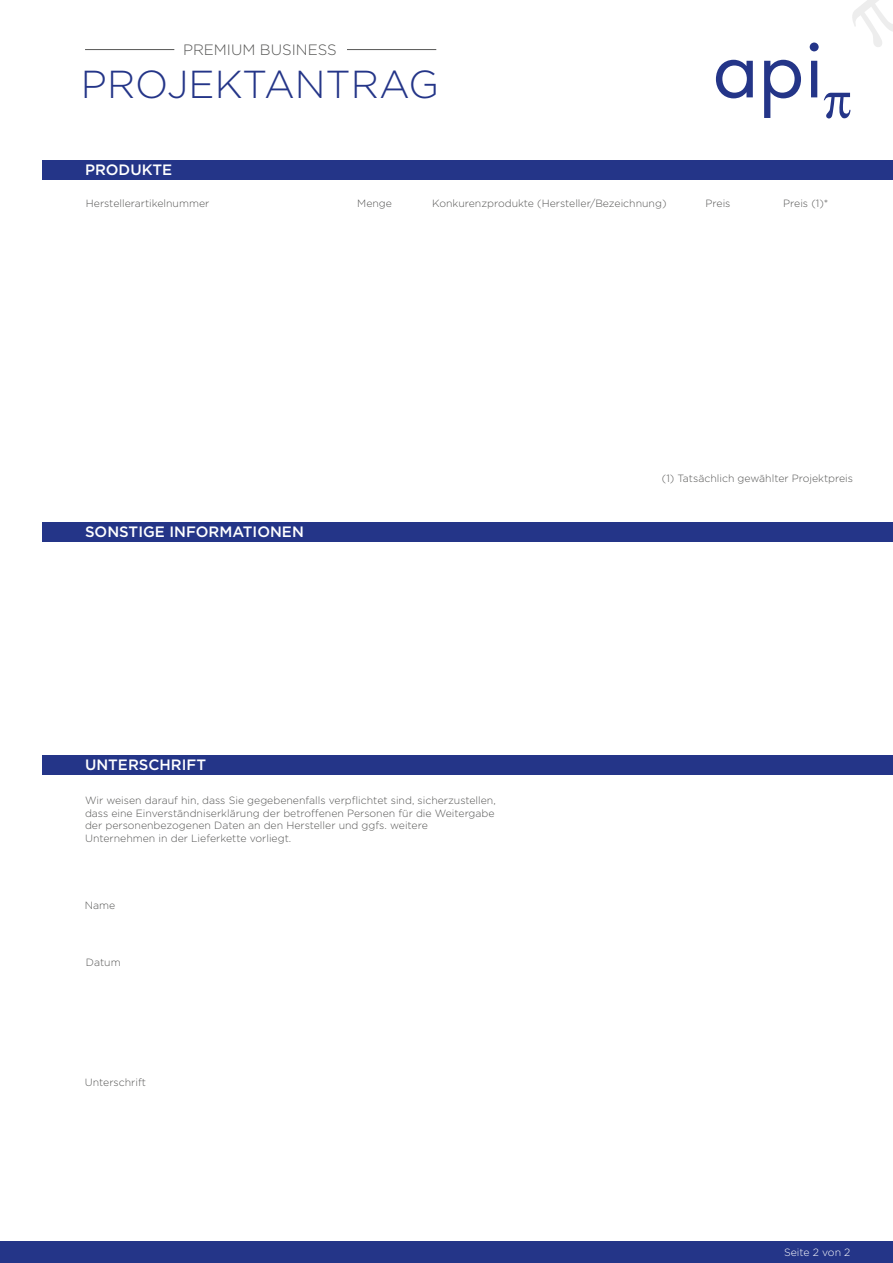
<style>
.page{position:relative;width:893px;height:1263px;background:#fff}
.page>*{position:absolute;margin:0;border:0;box-sizing:border-box;transform-origin:0 0}
.t1{font:300 39px "Gotham";color:#243588}
.t2{font:500 15px "Gotham";color:#fff}
.t3{font:300 15px "Gotham";color:#575756}
.t4{font:300 10.5px/12.6px "Gotham";color:#575756}
.t5{font:300 10.5px "Gotham";color:#fff}
</style>
<div class="page">
<svg style="left:716px;top:60px;width:37px;height:38px"></svg>
<svg style="left:764px;top:60px;width:37px;height:58px"></svg>
<hr style="left:85px;top:49px;width:89px;height:1px;background:#575756">
<hr style="left:347px;top:49px;width:89px;height:1px;background:#575756">
<svg style="left:810px;top:0;width:83px;height:119px"></svg>
<div style="left:43px;top:160px;width:850px;height:20px;background:#243588"></div>
<div style="left:0;top:1242px;width:893px;height:21px;background:#243588"></div>
<div style="left:43px;top:522px;width:850px;height:19px;background:#243588"></div>
<div style="left:43px;top:755px;width:850px;height:20px;background:#243588"></div>
<h2 class="t3" style="left:183px;top:40px;width:155px">PREMIUM BUSINESS</h2>
<h1 class="t1" style="left:81px;top:60px;width:359px">PROJEKTANTRAG</h1>
<h2 class="t2" style="left:85px;top:160px;width:89px">PRODUKTE</h2>
<p class="t4" style="left:86px;top:197px;width:125px">Herstellerartikelnummer</p>
<p class="t4" style="left:357px;top:197px;width:36px">Menge</p>
<p class="t4" style="left:432px;top:197px;width:236px">Konkurenzprodukte (Hersteller/Bezeichnung)</p>
<p class="t4" style="left:706px;top:197px;width:26px">Preis</p>
<p class="t4" style="left:783px;top:197px;width:47px">Preis (1)*</p>
<h2 class="t2" style="left:85px;top:521px;width:220px">SONSTIGE INFORMATIONEN</h2>
<h2 class="t2" style="left:85px;top:755px;width:123px">UNTERSCHRIFT</h2>
<p class="t4" style="left:662px;top:472px;width:193px">(1) Tatsächlich gewählter Projektpreis</p>
<p class="t4" style="left:85px;top:794px;width:412px">Wir weisen darauf hin, dass Sie gegebenenfalls verpflichtet sind, sicherzustellen, dass eine Einverständniserklärung der betroffenen Personen für die Weitergabe der personenbezogenen Daten an den Hersteller und ggfs. weitere Unternehmen in der Lieferkette vorliegt.</p>
<p class="t4" style="left:85px;top:898px;width:32px">Name</p>
<p class="t4" style="left:86px;top:956px;width:36px">Datum</p>
<p class="t4" style="left:85px;top:1075px;width:63px">Unterschrift</p>
<p class="t5" style="left:784px;top:1245px;width:68px">Seite 2 von 2</p>
</div>
